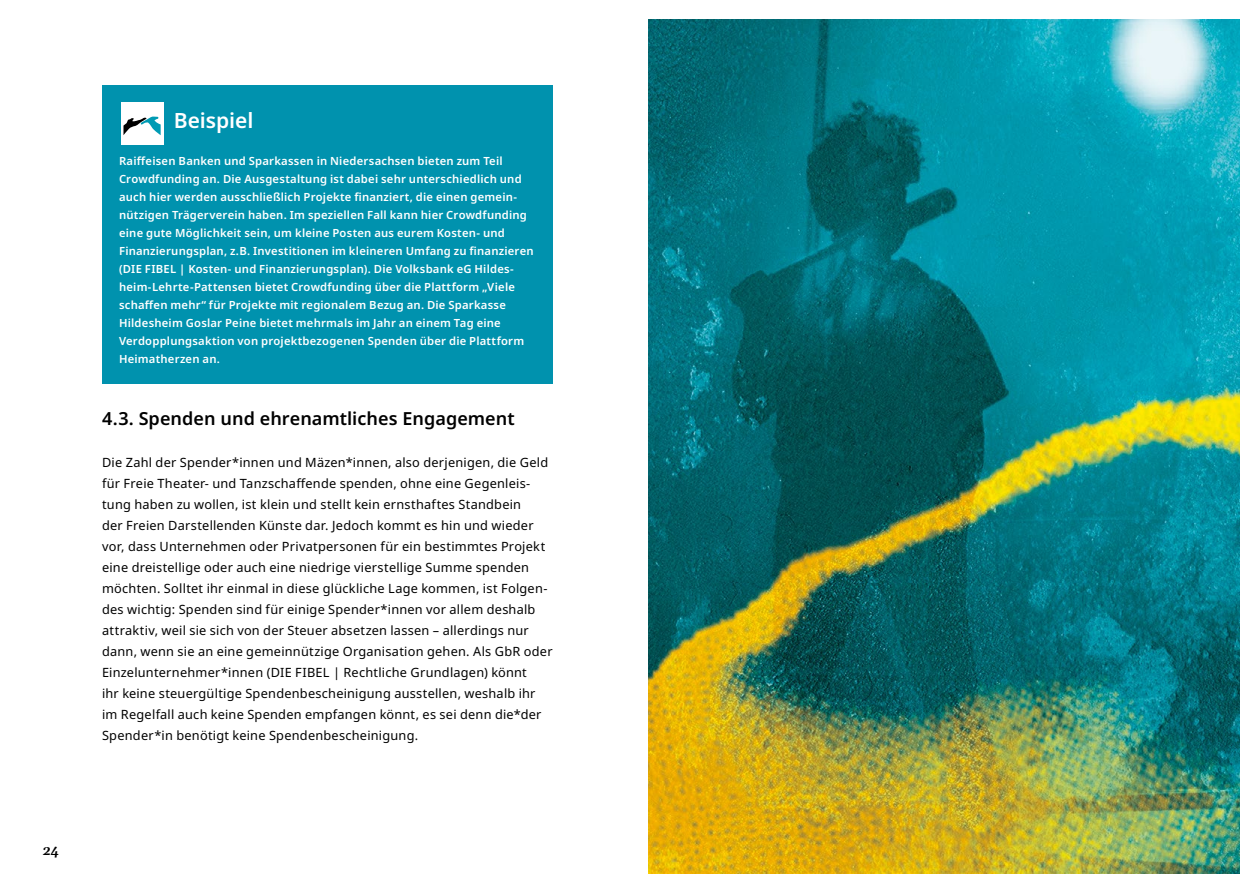
<style>
.page{position:relative;width:1259px;height:893px;background:#fff}
.page>*{position:absolute;margin:0;border:0;box-sizing:border-box;transform-origin:0 0}
.t1{font:600 21px "Noto Sans";color:#fff}
.t2{font:600 18px "Noto Sans";color:#000}
.t3{font:italic 600 13.5px "Gelasio";color:#000}
.t4{font:12.75px/21px "Noto Sans";letter-spacing:.02em;color:#000}
.t5{font:600 11.25px/18px "Noto Sans";letter-spacing:.02em;color:#fff}
</style>
<div class="page">
<div style="left:102px;top:85px;width:451px;height:298px;background:#0092ae"></div>
<div style="left:121px;top:102px;width:42px;height:43px;background:#fff"></div>
<svg style="left:123px;top:116px;width:38px;height:19px"></svg>
<img style="left:648px;top:19px;width:591px;height:855px">
<p class="t3" style="left:43px;top:839px;width:18px">24</p>
<h1 class="t1" style="left:174px;top:108px;width:81px">Beispiel</h1>
<p class="t5" style="left:119px;top:152px;width:416px">Raiffeisen Banken und Sparkassen in Niedersachsen bieten zum Teil Crowdfunding an. Die Ausgestaltung ist dabei sehr unterschiedlich und auch hier werden ausschließlich Projekte finanziert, die einen gemein&shy;nützigen Trägerverein haben. Im speziellen Fall kann hier Crowdfunding eine gute Möglichkeit sein, um kleine Posten aus eurem Kosten- und Finanzierungsplan, z.B. Investitionen im kleineren Umfang zu finanzieren (DIE FIBEL | Kosten- und Finanzierungsplan). Die Volksbank eG Hildes&shy;heim-Lehrte-Pattensen bietet Crowdfunding über die Plattform „Viele schaffen mehr“ für Projekte mit regionalem Bezug an. Die Sparkasse Hildesheim Goslar Peine bietet mehrmals im Jahr an einem Tag eine Verdopplungsaktion von projektbezogenen Spenden über die Plattform Heimatherzen an.</p>
<h2 class="t2" style="left:102px;top:408px;width:414px">4.3. Spenden und ehrenamtliches Engagement</h2>
<p class="t4" style="left:102px;top:452px;width:452px">Die Zahl der Spender*innen und Mäzen*innen, also derjenigen, die Geld für Freie Theater- und Tanzschaffende spenden, ohne eine Gegenleis&shy;tung haben zu wollen, ist klein und stellt kein ernsthaftes Standbein<br>der Freien Darstellenden Künste dar. Jedoch kommt es hin und wieder vor, dass Unternehmen oder Privatpersonen für ein bestimmtes Projekt eine dreistellige oder auch eine niedrige vierstellige Summe spenden möchten. Solltet ihr einmal in diese glückliche Lage kommen, ist Folgen&shy;des wichtig: Spenden sind für einige Spender*innen vor allem deshalb attraktiv, weil sie sich von der Steuer absetzen lassen – allerdings nur dann, wenn sie an eine gemeinnützige Organisation gehen. Als GbR oder Einzelunternehmer*innen (DIE FIBEL | Rechtliche Grundlagen) könnt<br>ihr keine steuergültige Spendenbescheinigung ausstellen, weshalb ihr im Regelfall auch keine Spenden empfangen könnt, es sei denn die*der Spender*in benötigt keine Spendenbescheinigung.</p>
</div>
